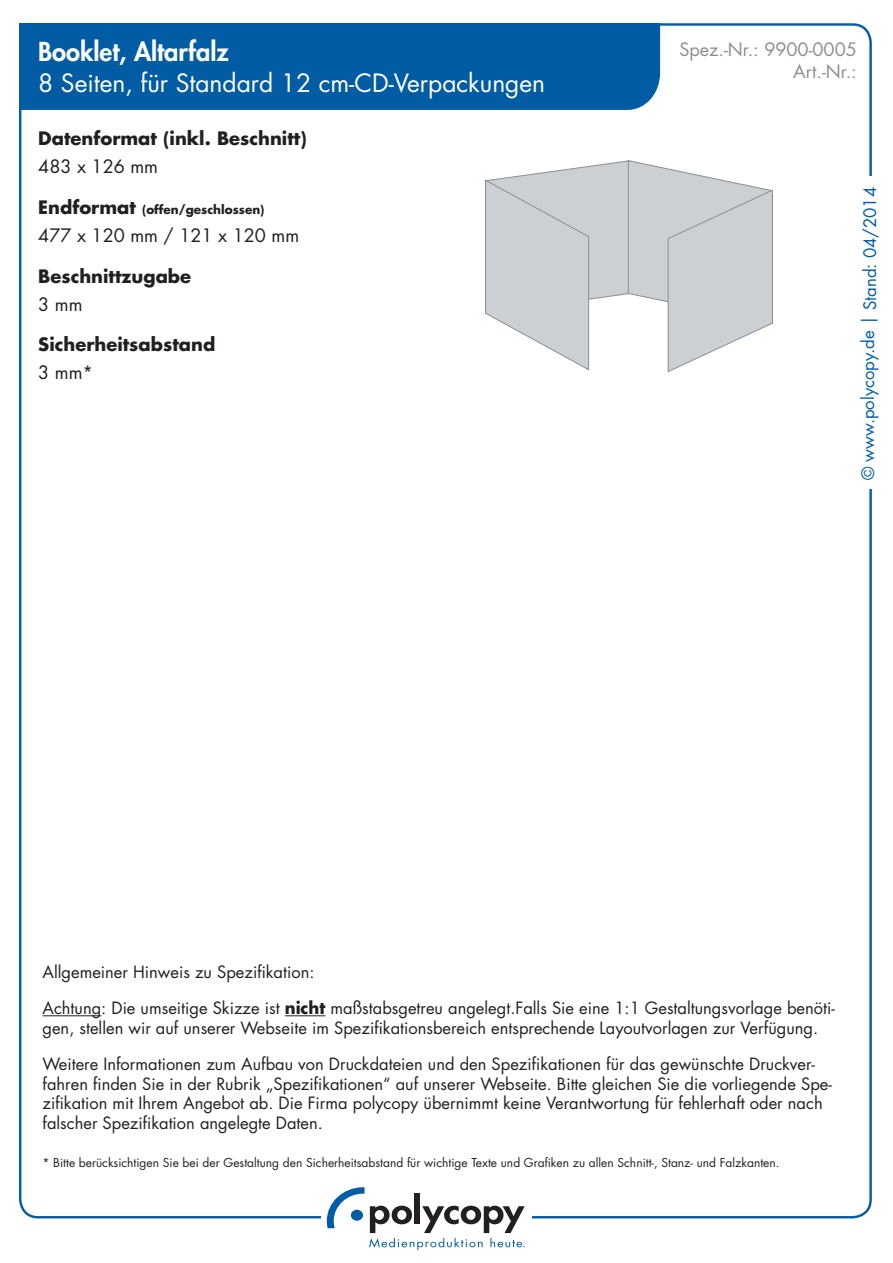
<style>
.page{position:relative;width:893px;height:1263px;background:#fff}
.page>*{position:absolute;margin:0;border:0;box-sizing:border-box;transform-origin:0 0}
.Headline_A4{font:800 25.35px "Futura LT";color:#fff}
.Headline_A4-2{font:24.6px "Futura LT";color:#fff}
.Tabellenheadlines{font:700 18px "Futura LT";color:#231f20}
.Listeneintrag{font:18px "Futura LT";color:#231f20}
.Fließtext_A4{font:18px "Futura LT";color:#8b8d90}
.t1{font:16.8px "Futura LT";color:#015ca3}
.Allgemeiner_Hinweis{font:16.5px/19.5px "Futura LT";color:#231f20}
.Absatzformat_3{font:12px "Futura LT";color:#231f20}
.Tabellenheadlines-2{font:700 12px "Futura LT";color:#231f20}
.s1{font-size:18px}
.s2{font-weight:700}
</style>
<div class="page">
<div style="left:19px;top:24px;width:642px;height:87px;background:#015ca3"></div>
<svg style="left:327px;top:1187px;width:198px;height:63px"></svg>
<svg style="left:485px;top:160px;width:288px;height:212px"></svg>
<hr style="left:43px;top:1015px;width:58px;height:1px;background:#231f20">
<hr style="left:285px;top:1015px;width:40px;height:1px;background:#231f20">
<p class="Headline_A4" style="left:38px;top:34px;width:192px">Booklet, Altarfalz</p>
<p class="Headline_A4-2" style="left:38px;top:67px;width:508px">8 Seiten, für Standard 12 cm-CD-Verpackungen</p>
<p class="Tabellenheadlines" style="left:38px;top:126px;width:270px">Datenformat (inkl. Beschnitt)</p>
<p class="Listeneintrag" style="left:38px;top:155px;width:121px">483 x 126 mm</p>
<p class="Tabellenheadlines-2" style="left:38px;top:201px;width:228px"><span class="s1">Endformat</span> (offen/geschlossen)</p>
<p class="Listeneintrag" style="left:38px;top:224px;width:262px">477 x 120 mm / 121 x 120 mm</p>
<p class="Tabellenheadlines" style="left:38px;top:264px;width:154px">Beschnittzugabe</p>
<p class="Listeneintrag" style="left:38px;top:293px;width:46px">3 mm</p>
<p class="Tabellenheadlines" style="left:38px;top:333px;width:178px">Sicherheitsabstand</p>
<p class="Listeneintrag" style="left:38px;top:361px;width:56px">3 mm*</p>
<p class="Fließtext_A4" style="left:679px;top:38px;width:179px">Spez.-Nr.: 9900-0005</p>
<p class="Fließtext_A4" style="left:793px;top:60px;width:65px">Art.-Nr.:</p>
<p class="t1" style="left:857px;top:480px;width:295px;rotate:-90deg">© www.polycopy.de | Stand: 04/2014</p>
<p class="Allgemeiner_Hinweis" style="left:43px;top:962px;width:273px">Allgemeiner Hinweis zu Spezifikation:</p>
<p class="Allgemeiner_Hinweis" style="left:43px;top:998px;width:794px">Achtung: Die umseitige Skizze ist <span class="s2">nicht</span> maßstabsgetreu angelegt.Falls Sie eine 1:1 Gestaltungsvorlage benöti&shy;gen, stellen wir auf unserer Webseite im Spezifikationsbereich entsprechende Layoutvorlagen zur Verfügung.</p>
<p class="Allgemeiner_Hinweis" style="left:43px;top:1054px;width:791px">Weitere Informationen zum Aufbau von Druckdateien und den Spezifikationen für das gewünschte Druckver&shy;fahren finden Sie in der Rubrik „Spezifikationen“ auf unserer Webseite. Bitte gleichen Sie die vorliegende Spe&shy;zifikation mit Ihrem Angebot ab. Die Firma polycopy übernimmt keine Verantwortung für fehlerhaft oder nach falscher Spezifikation angelegte Daten.</p>
<p class="Absatzformat_3" style="left:43px;top:1154px;width:738px">* Bitte berücksichtigen Sie bei der Gestaltung den Sicherheitsabstand für wichtige Texte und Grafiken zu allen Schnitt-, Stanz- und Falzkanten.</p>
</div>
